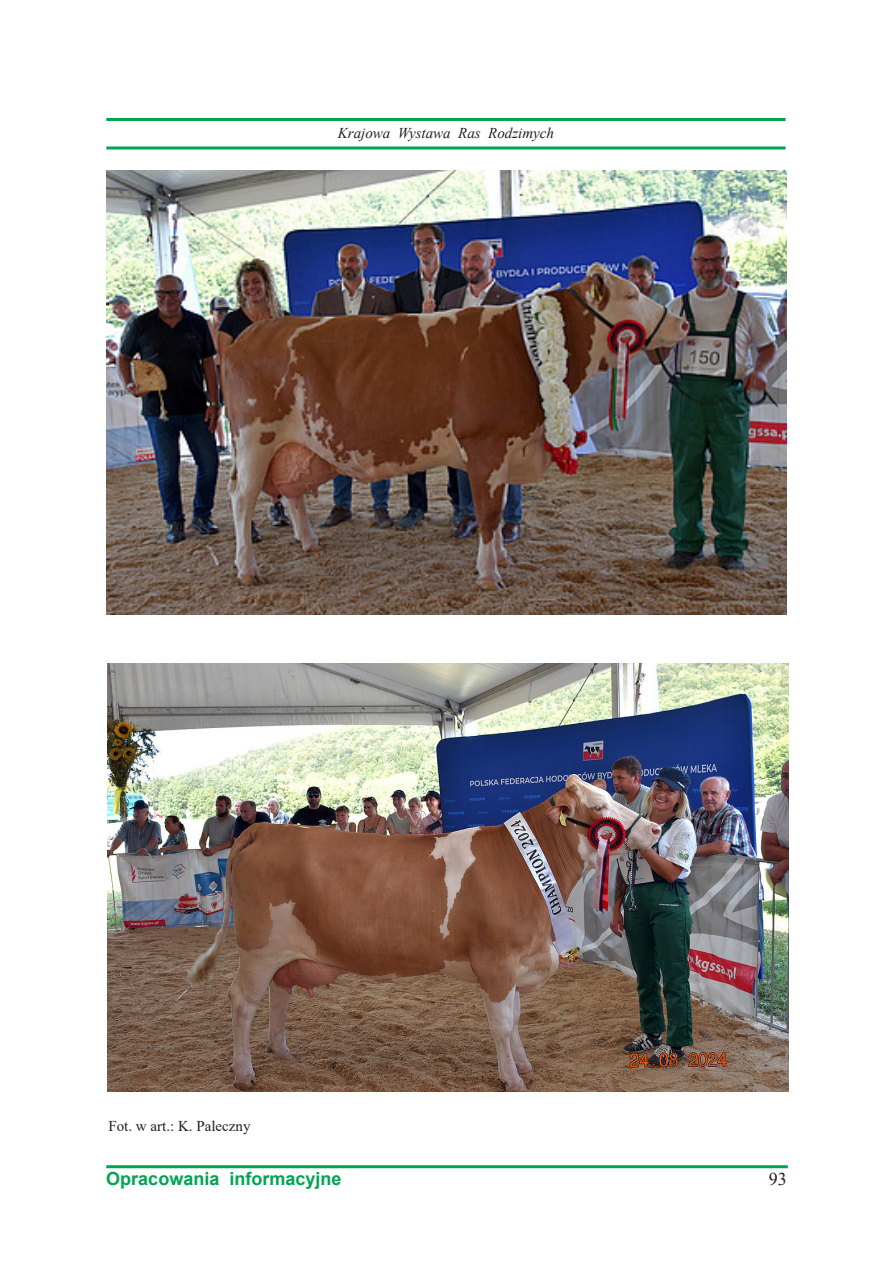
<style>
.page{position:relative;width:893px;height:1263px;background:#fff}
.page>*{position:absolute;margin:0;border:0;box-sizing:border-box;transform-origin:0 0}
.t1{font:700 18px "Arial";color:#00a54f}
.t2{font:18px "Times New Roman";color:#231f20}
.t3{font:italic 15px "Times New Roman";color:#231f20}
.Normalny{font:15px "Times New Roman";color:#231f20}
</style>
<div class="page">
<hr style="left:106px;top:118px;width:680px;height:3px;background:#00a54f">
<hr style="left:106px;top:146px;width:680px;height:3px;background:#00a54f">
<hr style="left:106px;top:1165px;width:682px;height:3px;background:#00a54f">
<img style="left:106px;top:170px;width:681px;height:444px">
<img style="left:108px;top:663px;width:680px;height:429px">
<p class="t3" style="left:338px;top:123px;width:218px">Krajowa Wystawa Ras Rodzimych</p>
<p class="Normalny" style="left:108px;top:1115px;width:144px">Fot. w art.: K. Paleczny</p>
<p class="t1" style="left:106px;top:1166px;width:237px">Opracowania informacyjne</p>
<p class="t2" style="left:769px;top:1166px;width:19px">93</p>
</div>
